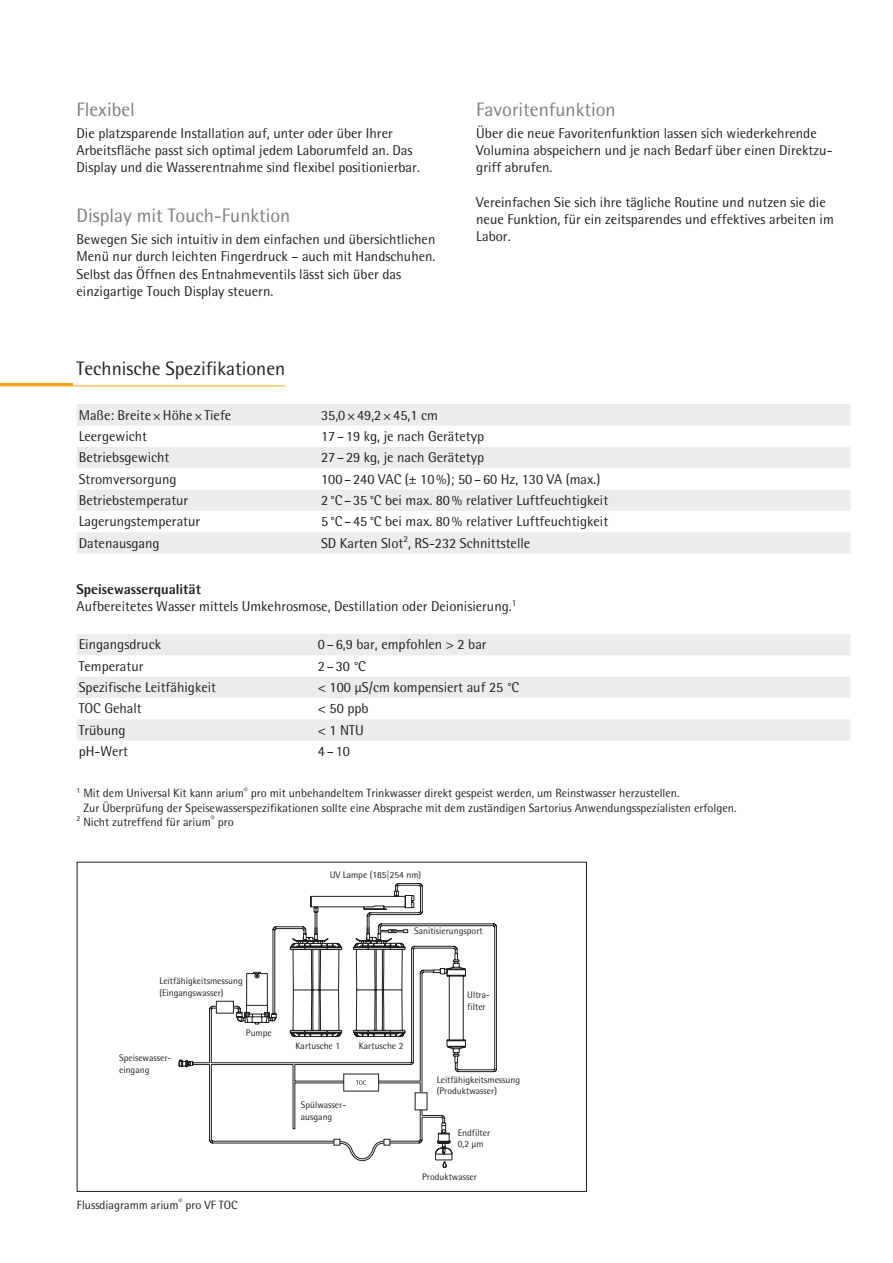
<style>
.page{position:relative;width:893px;height:1263px;background:#fff}
.page>*{position:absolute;margin:0;border:0;box-sizing:border-box;transform-origin:0 0}
.t1{font:19.5px "Sartorius Rotis Sans 2013";color:#7c7e81}
.t2{font:19.5px "Sartorius Rotis Sans 2013";color:#231f20}
.t3{font:14.25px/17.2px "Sartorius Rotis Sans 2013";color:#231f20}
.t4{font:12px "Sartorius Rotis Sans 2013";color:#231f20}
.t5{font:9.45px/11.4px "Sartorius Rotis Sans 2013";color:#231f20}
.s1{font-weight:800}
</style>
<div class="page">
<svg style="left:77px;top:404px;width:773px;height:149px;fill:#ececee"></svg>
<svg style="left:77px;top:634px;width:773px;height:107px;fill:#ececee"></svg>
<hr style="left:0;top:383px;width:72px;height:3px;background:#f9a51b">
<hr style="left:0;top:386px;width:285px;height:1px;background:#f9a51b">
<svg style="left:442px;top:1161px;width:5px;height:5px"></svg>
<svg style="left:211px;top:883px;width:286px;height:278px"></svg>
<svg style="left:334px;top:1139px;width:6px;height:6px"></svg>
<svg style="left:384px;top:1139px;width:6px;height:6px"></svg>
<svg style="left:293px;top:1064px;width:134px;height:65px"></svg>
<svg style="left:154px;top:413px;width:6px;height:7px"></svg>
<svg style="left:195px;top:413px;width:7px;height:7px"></svg>
<svg style="left:348px;top:413px;width:6px;height:7px"></svg>
<svg style="left:384px;top:413px;width:7px;height:7px"></svg>
<h1 class="t1" style="left:77px;top:97px;width:60px">Flexibel</h1>
<p class="t3" style="left:77px;top:124px;width:345px">Die platzsparende Installation auf, unter oder über Ihrer<br>Arbeitsfläche passt sich optimal jedem Laborumfeld an. Das<br>Display und die Wasserentnahme sind flexibel positionierbar.</p>
<h1 class="t1" style="left:77px;top:204px;width:215px">Display mit Touch-Funktion</h1>
<p class="t3" style="left:77px;top:231px;width:360px">Bewegen Sie sich intuitiv in dem einfachen und übersichtlichen Menü nur durch leichten Fingerdruck – auch mit Handschuhen.<br>Selbst das Öffnen des Entnahmeventils lässt sich über das einzigartige Touch Display steuern.</p>
<h1 class="t2" style="left:77px;top:357px;width:210px">Technische Spezifikationen</h1>
<h1 class="t1" style="left:476px;top:97px;width:141px">Favoritenfunktion</h1>
<p class="t3" style="left:476px;top:124px;width:358px">Über die neue Favoritenfunktion lassen sich wiederkehrende<br>Volumina abspeichern und je nach Bedarf über einen Direktzu&shy;griff abrufen.</p>
<p class="t3" style="left:476px;top:193px;width:359px">Vereinfachen Sie sich ihre tägliche Routine und nutzen sie die neue Funktion, für ein zeitsparendes und effektives arbeiten im<br>Labor.</p>
<p class="t3" style="left:79px;top:406px;width:154px">Maße: Breite Höhe Tiefe</p>
<p class="t3" style="left:321px;top:406px;width:118px">35,0 49,2 45,1 cm</p>
<p class="t3" style="left:79px;top:427px;width:70px">Leergewicht</p>
<p class="t3" style="left:321px;top:427px;width:165px">17–19 kg, je nach Gerätetyp</p>
<p class="t3" style="left:79px;top:449px;width:92px">Betriebsgewicht</p>
<p class="t3" style="left:321px;top:449px;width:165px">27–29 kg, je nach Gerätetyp</p>
<p class="t3" style="left:79px;top:470px;width:99px">Stromversorgung</p>
<p class="t3" style="left:321px;top:470px;width:281px">100–240 VAC (± 10%); 50–60 Hz, 130 VA (max.)</p>
<p class="t3" style="left:79px;top:491px;width:111px">Betriebstemperatur</p>
<p class="t3" style="left:321px;top:491px;width:289px">2°C–35°C bei max. 80% relativer Luftfeuchtigkeit</p>
<p class="t3" style="left:79px;top:513px;width:123px">Lagerungstemperatur</p>
<p class="t3" style="left:321px;top:513px;width:289px">5°C–45°C bei max. 80% relativer Luftfeuchtigkeit</p>
<p class="t3" style="left:79px;top:534px;width:83px">Datenausgang</p>
<p class="t3" style="left:321px;top:534px;width:211px">SD Karten Slot<sup>2</sup>, RS-232 Schnittstelle</p>
<p class="t3" style="left:77px;top:580px;width:441px"><span class="s1">Speisewasserqualität<br></span>Aufbereitetes Wasser mittels Umkehrosmose, Destillation oder Deionisierung.<sup>1</sup></p>
<p class="t3" style="left:79px;top:636px;width:84px">Eingangsdruck</p>
<p class="t3" style="left:318px;top:636px;width:170px">0–6,9 bar, empfohlen &gt; 2 bar</p>
<p class="t3" style="left:79px;top:657px;width:66px">Temperatur</p>
<p class="t3" style="left:318px;top:657px;width:50px">2–30 °C</p>
<p class="t3" style="left:79px;top:678px;width:139px">Spezifische Leitfähigkeit</p>
<p class="t3" style="left:318px;top:678px;width:203px">&lt; 100 μS/cm kompensiert auf 25 °C</p>
<p class="t3" style="left:79px;top:700px;width:65px">TOC Gehalt</p>
<p class="t3" style="left:318px;top:700px;width:52px">&lt; 50 ppb</p>
<p class="t3" style="left:79px;top:721px;width:49px">Trübung</p>
<p class="t3" style="left:318px;top:721px;width:47px">&lt; 1 NTU</p>
<p class="t3" style="left:79px;top:742px;width:51px">pH-Wert</p>
<p class="t3" style="left:318px;top:742px;width:34px">4–10</p>
<p class="t4" style="left:77px;top:786px;width:605px"><sup>1</sup> Mit dem Universal Kit kann arium<sup>®</sup> pro mit unbehandeltem Trinkwasser direkt gespeist werden, um Reinstwasser herzustellen.</p>
<p class="t4" style="left:83px;top:800px;width:655px">Zur Überprüfung der Speisewasserspezifikationen sollte eine Absprache mit dem zuständigen Sartorius Anwendungsspezialisten erfolgen.</p>
<p class="t4" style="left:77px;top:815px;width:159px"><sup>2</sup> Nicht zutreffend für arium<sup>®</sup> pro</p>
<p class="t5" style="left:330px;top:869px;width:93px">UV Lampe (185|254 nm)</p>
<p class="t5" style="left:159px;top:975px;width:85px">Leitfähigkeitsmessung (Eingangswasser)</p>
<p class="t5" style="left:119px;top:1052px;width:54px">Speisewasser&shy;eingang</p>
<p class="t5" style="left:246px;top:1027px;width:27px">Pumpe</p>
<p class="t4" style="left:77px;top:1198px;width:162px">Flussdiagramm arium<sup>®</sup> pro VF TOC</p>
<p class="t5" style="left:414px;top:924px;width:70px">Sanitisierungsport</p>
<p class="t5" style="left:295px;top:1039px;width:46px">Kartusche 1</p>
<p class="t5" style="left:359px;top:1039px;width:46px">Kartusche 2</p>
<p class="t5" style="left:301px;top:1099px;width:47px">Spülwasser&shy;ausgang</p>
<p class="t5" style="left:467px;top:989px;width:24px">Ultra&shy;filter</p>
<p class="t5" style="left:437px;top:1074px;width:85px">Leitfähigkeitsmessung (Produktwasser)</p>
<p class="t5" style="left:458px;top:1126px;width:34px">Endfilter<br>0,2 µm</p>
<p class="t5" style="left:422px;top:1171px;width:56px">Produktwasser</p>
</div>
